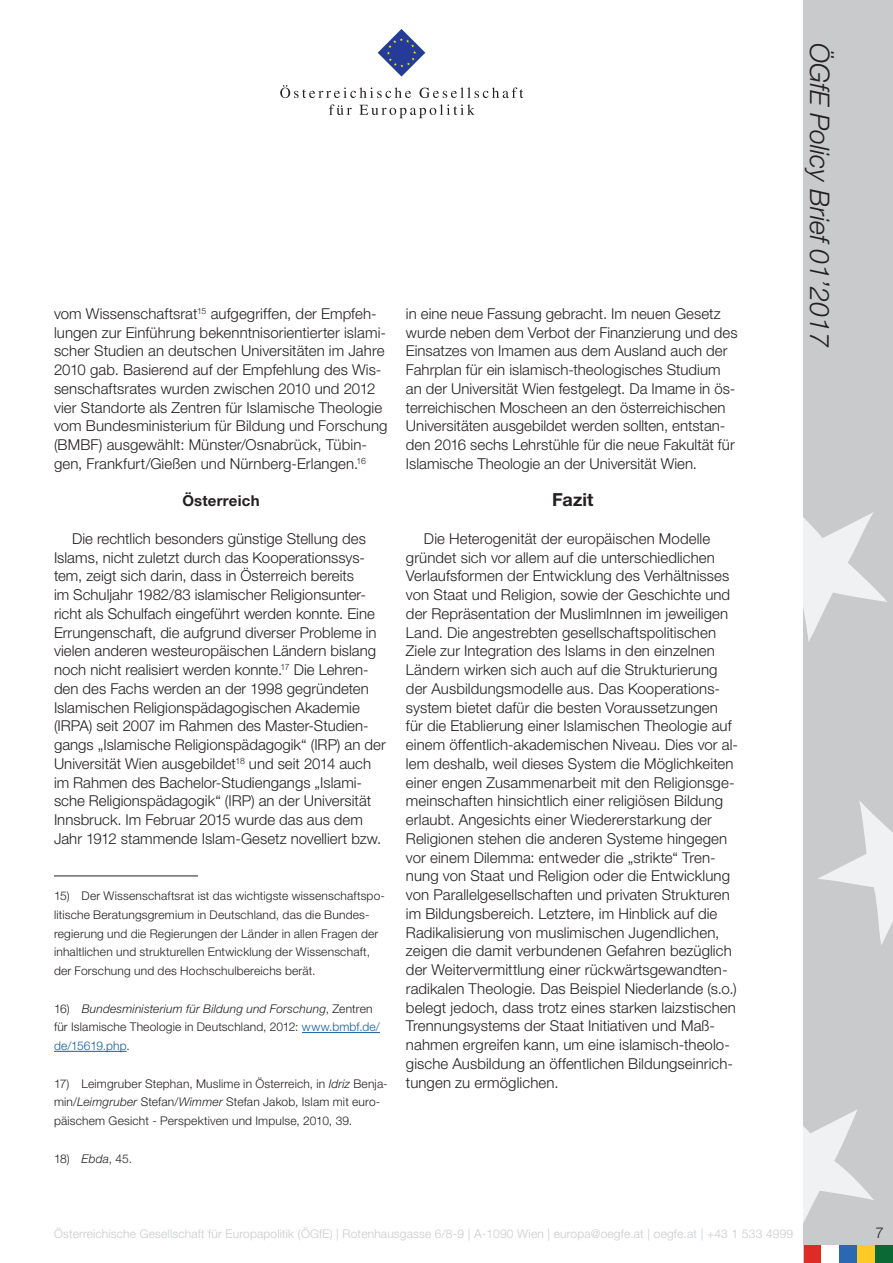
<style>
.page{position:relative;width:893px;height:1263px;background:#fff}
.page>*{position:absolute;margin:0;border:0;box-sizing:border-box;transform-origin:0 0}
.t1{font:italic 300 27px "Helvetica Neue LT Std";color:#231f20}
.Zwischenüberschrift{font:700 18px "Helvetica Neue LT Std";letter-spacing:.005em;color:#231f20}
.Standard_Paragraph{font:300 15px/18.8px "Helvetica Neue LT Std";letter-spacing:.005em;color:#231f20}
.Zwischenüberschrift-2{font:700 15px "Helvetica Neue LT Std";letter-spacing:.015em;color:#231f20}
.Footnotes{font:300 12px/18.8px "Helvetica Neue LT Std";letter-spacing:.015em;color:#231f20}
.t2{font:300 12px "Helvetica Neue LT Std";letter-spacing:.015em;color:#c9cacc}
.s1{font-style:italic}
.s2{color:#175d9e}
</style>
<div class="page">
<div style="left:804px;top:0;width:89px;height:1263px;background:#c9cacc"></div>
<svg style="left:804px;top:512px;width:83px;height:130px"></svg>
<svg style="left:818px;top:801px;width:75px;height:144px"></svg>
<svg style="left:804px;top:1110px;width:70px;height:111px"></svg>
<svg style="left:378px;top:29px;width:47px;height:48px"></svg>
<svg style="left:280px;top:85px;width:131px;height:13px"></svg>
<svg style="left:420px;top:87px;width:103px;height:11px"></svg>
<svg style="left:329px;top:104px;width:23px;height:11px"></svg>
<svg style="left:359px;top:104px;width:116px;height:14px"></svg>
<div style="left:857px;top:1245px;width:18px;height:18px;background:#fecb26"></div>
<div style="left:839px;top:1245px;width:18px;height:18px;background:#2b68b3"></div>
<div style="left:804px;top:1245px;width:17px;height:18px;background:#de2b26"></div>
<div style="left:875px;top:1245px;width:18px;height:18px;background:#0b6936"></div>
<div style="left:821px;top:1245px;width:18px;height:18px;background:#fff"></div>
<hr style="left:54px;top:875px;width:144px;height:1px;background:#231f20">
<hr style="left:302px;top:1032px;width:78px;height:1px;background:#175d9e">
<hr style="left:54px;top:1051px;width:73px;height:1px;background:#175d9e">
<p class="Standard_Paragraph" style="left:54px;top:304px;width:335px">vom Wissenschaftsrat<sup>15</sup> aufgegriffen, der Empfeh&shy;lungen zur Einführung bekenntnisorientierter islami&shy;scher Studien an deutschen Universitäten im Jahre 2010 gab. Basierend auf der Empfehlung des Wis&shy;senschaftsrates wurden zwischen 2010 und 2012 vier Standorte als Zentren für Islamische Theologie vom Bundesministerium für Bildung und Forschung (BMBF) ausgewählt: Münster/Osnabrück, Tübin&shy;gen, Frankfurt/Gießen und Nürnberg-Erlangen.<sup>16</sup></p>
<p class="Zwischenüberschrift-2" style="left:182px;top:492px;width:79px">Österreich</p>
<p class="Standard_Paragraph" style="left:54px;top:529px;width:333px;text-indent:18px">Die rechtlich besonders günstige Stellung des Islams, nicht zuletzt durch das Kooperationssys&shy;tem, zeigt sich darin, dass in Österreich bereits<br>im Schuljahr 1982/83 islamischer Religionsunter&shy;richt als Schulfach eingeführt werden konnte. Eine Errungenschaft, die aufgrund diverser Probleme in vielen anderen westeuropäischen Ländern bislang noch nicht realisiert werden konnte.<sup>17</sup> Die Lehren&shy;den des Fachs werden an der 1998 gegründeten Islamischen Religionspädagogischen Akademie (IRPA) seit 2007 im Rahmen des Master-Studien&shy;gangs „Islamische Religionspädagogik“ (IRP) an der Universität Wien ausgebildet<sup>18</sup> und seit 2014 auch im Rahmen des Bachelor-Studiengangs „Islami&shy;sche Religionspädagogik“ (IRP) an der Universität Innsbruck. Im Februar 2015 wurde das aus dem Jahr 1912 stammende Islam-Gesetz novelliert bzw.</p>
<p class="Footnotes" style="left:54px;top:886px;width:332px">15) Der Wissenschaftsrat ist das wichtigste wissenschaftspo&shy;litische Beratungsgremium in Deutschland, das die Bundes&shy;regierung und die Regierungen der Länder in allen Fragen der inhaltlichen und strukturellen Entwicklung der Wissenschaft, der Forschung und des Hochschulbereichs berät.</p>
<p class="Footnotes" style="left:54px;top:999px;width:327px">16) <span class="s1">Bundesministerium für Bildung und Forschung</span>, Zentren für Islamische Theologie in Deutschland, 2012: <span class="s2">www.bmbf.de/ de/15619.php</span>.</p>
<p class="Footnotes" style="left:54px;top:1074px;width:335px">17) Leimgruber Stephan, Muslime in Österreich, in <span class="s1">Idriz</span> Benja&shy;min/<span class="s1">Leimgruber</span> Stefan/<span class="s1">Wimmer</span> Stefan Jakob, Islam mit euro&shy;päischem Gesicht - Perspektiven und Impulse, 2010, 39.</p>
<p class="Footnotes" style="left:54px;top:1149px;width:80px">18) <span class="s1">Ebda</span>, 45.</p>
<p class="Standard_Paragraph" style="left:406px;top:304px;width:333px">in eine neue Fassung gebracht. Im neuen Gesetz wurde neben dem Verbot der Finanzierung und des Einsatzes von Imamen aus dem Ausland auch der Fahrplan für ein islamisch-theologisches Studium an der Universität Wien festgelegt. Da Imame in ös&shy;terreichischen Moscheen an den österreichischen Universitäten ausgebildet werden sollten, entstan&shy;den 2016 sechs Lehrstühle für die neue Fakultät für Islamische Theologie an der Universität Wien.</p>
<p class="Zwischenüberschrift" style="left:552px;top:489px;width:43px">Fazit</p>
<p class="Standard_Paragraph" style="left:406px;top:529px;width:334px;text-indent:18px">Die Heterogenität der europäischen Modelle gründet sich vor allem auf die unterschiedlichen Verlaufsformen der Entwicklung des Verhältnisses von Staat und Religion, sowie der Geschichte und der Repräsentation der MuslimInnen im jeweiligen Land. Die angestrebten gesellschaftspolitischen Ziele zur Integration des Islams in den einzelnen Ländern wirken sich auch auf die Strukturierung der Ausbildungsmodelle aus. Das Kooperations&shy;system bietet dafür die besten Voraussetzungen für die Etablierung einer Islamischen Theologie auf einem öffentlich-akademischen Niveau. Dies vor al&shy;lem deshalb, weil dieses System die Möglichkeiten einer engen Zusammenarbeit mit den Religionsge&shy;meinschaften hinsichtlich einer religiösen Bildung erlaubt. Angesichts einer Wiedererstarkung der Religionen stehen die anderen Systeme hingegen vor einem Dilemma: entweder die „strikte“ Tren&shy;nung von Staat und Religion oder die Entwicklung von Parallelgesellschaften und privaten Strukturen im Bildungsbereich. Letztere, im Hinblick auf die Radikalisierung von muslimischen Jugendlichen, zeigen die damit verbundenen Gefahren bezüglich der Weitervermittlung einer rückwärtsgewandten&shy;radikalen Theologie. Das Beispiel Niederlande (s.o.) belegt jedoch, dass trotz eines starken laizstischen Trennungsystems der Staat Initiativen und Maß&shy;nahmen ergreifen kann, um eine islamisch-theolo&shy;gische Ausbildung an öffentlichen Bildungseinrich&shy;tungen zu ermöglichen.</p>
<h1 class="t1" style="left:836px;top:43px;width:306px;rotate:90deg">ÖGfE Policy Brief 01’2017</h1>
<p class="t2" style="left:54px;top:1226px;width:741px">Österreichische Gesellschaft für Europapolitik (ÖGfE) | Rotenhausgasse 6/8-9 | A-1090 Wien | europa@oegfe.at | oegfe.at | +43 1 533 4999</p>
<p class="Standard_Paragraph" style="left:875px;top:1222px;width:10px">7</p>
</div>
